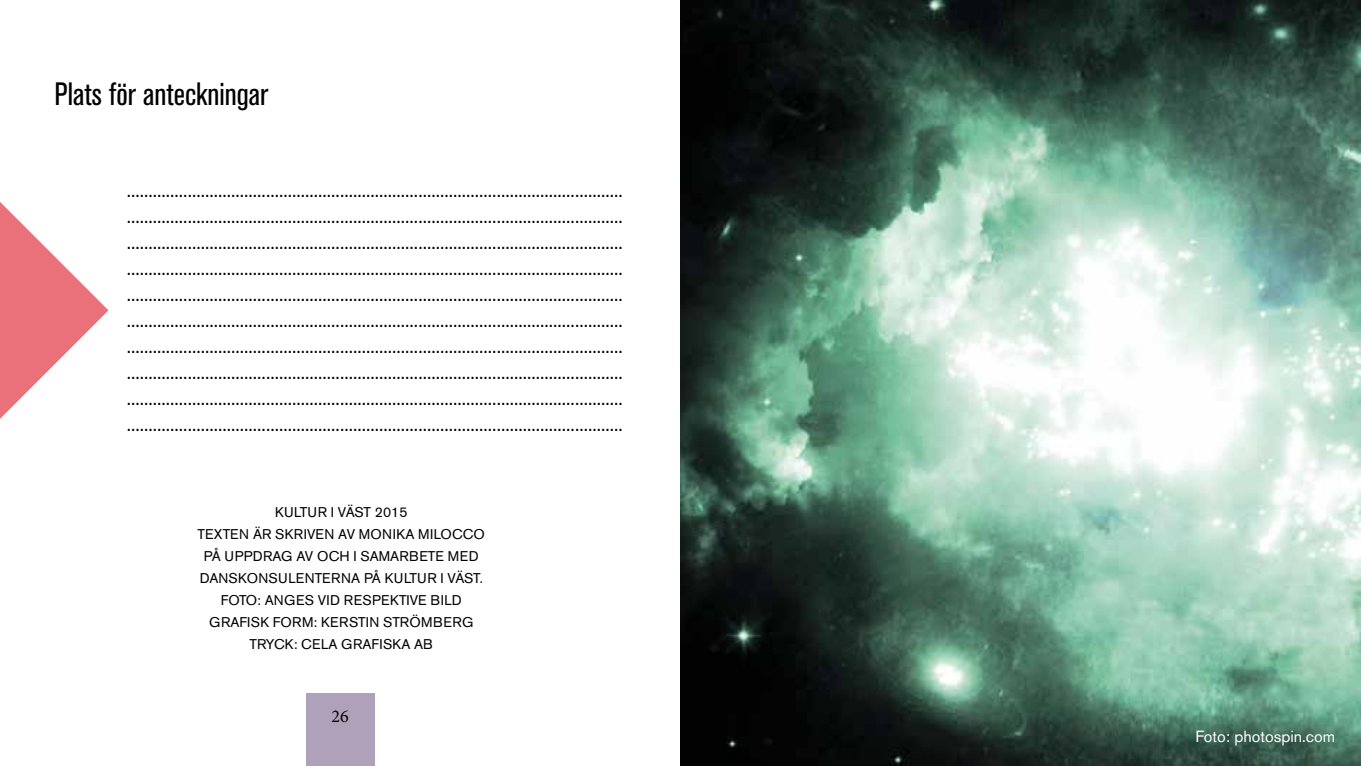
<style>
.page{position:relative;width:1361px;height:766px;background:#fff}
.page>*{position:absolute;margin:0;border:0;box-sizing:border-box;transform-origin:0 0}
.t1{font:condensed 32px "Akzidenz Grotesk BE";color:#000}
.t2{font:19px/26px "Akzidenz Grotesk BE";color:#000;text-align:justify}
.t3{font:18px "Minion Pro";color:#000}
.t4{font:16px "Akzidenz Grotesk BE";color:#fff}
.t5{font:14px/22px "Akzidenz Grotesk BE";letter-spacing:.02em;color:#000;text-align:center}
</style>
<div class="page">
<div style="left:306px;top:693px;width:68px;height:72px;background:#b0a1bb"></div>
<img style="left:680px;top:0;width:681px;height:765px">
<svg style="left:0;top:202px;width:108px;height:217px"></svg>
<h1 class="t1" style="left:54px;top:76px;width:215px">Plats för anteckningar</h1>
<p class="t2" style="left:127px;top:177px;width:498px">.................................................................................................................. .................................................................................................................. .................................................................................................................. .................................................................................................................. .................................................................................................................. .................................................................................................................. .................................................................................................................. .................................................................................................................. .................................................................................................................. ..................................................................................................................</p>
<p class="t5" style="left:198px;top:501px;width:289px">KULTUR I VÄST 2015<br>TEXTEN ÄR SKRIVEN AV MONIKA MILOCCO<br>PÅ UPPDRAG AV OCH I SAMARBETE MED<br>DANSKONSULENTERNA PÅ KULTUR I VÄST.<br>FOTO: ANGES VID RESPEKTIVE BILD<br>GRAFISK FORM: KERSTIN STRÖMBERG<br>TRYCK: CELA GRAFISKA AB</p>
<p class="t3" style="left:332px;top:704px;width:19px">26</p>
<p class="t4" style="left:1195px;top:726px;width:141px">Foto: photospin.com</p>
</div>
